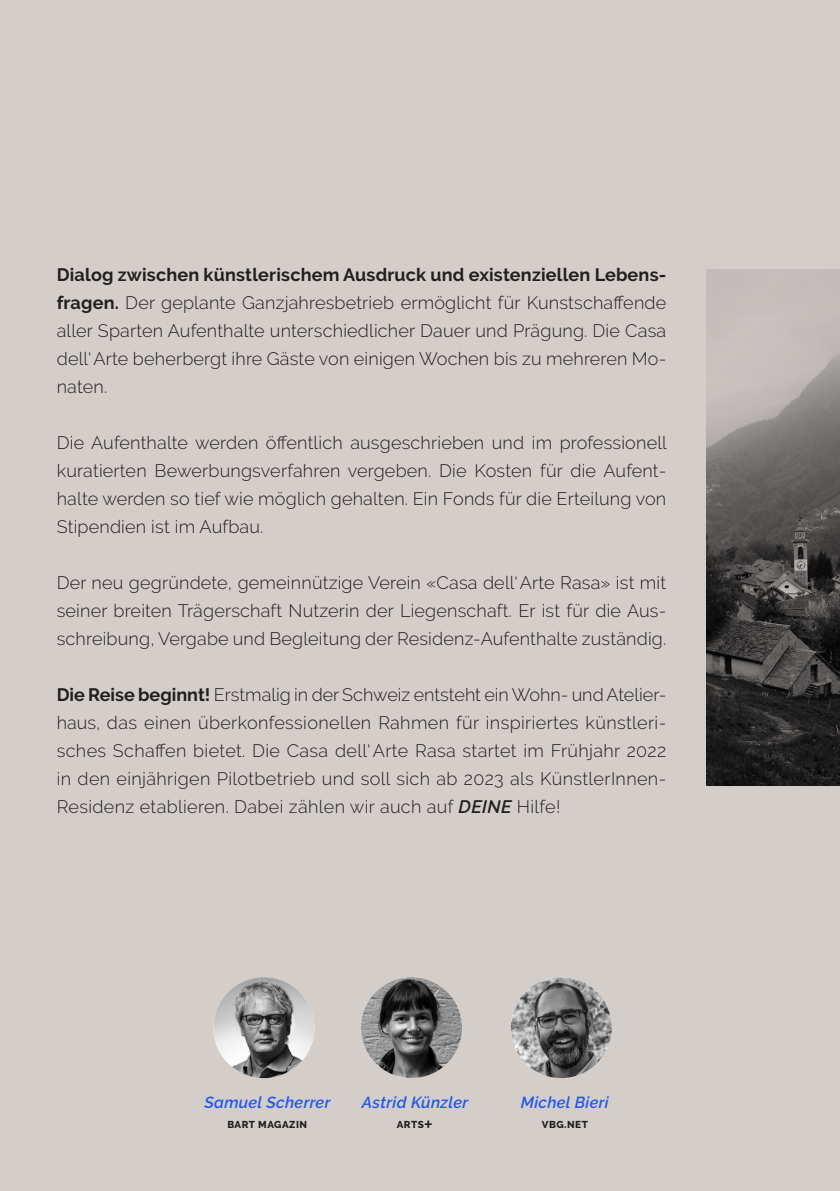
<style>
.page{position:relative;width:840px;height:1191px;background:#fff}
.page>*{position:absolute;margin:0;border:0;box-sizing:border-box;transform-origin:0 0}
.Satz{font:300 18px/28px "Raleway";letter-spacing:.01em;color:#231f20;text-align:justify}
.t1{font:italic 600 16px "Raleway";letter-spacing:.02em;color:#2157eb}
.t2{font:800 10px "Raleway";letter-spacing:.05em;color:#231f20}
.s1{font-weight:700}
.s2{font-weight:600;font-style:italic}
.s3{font-weight:500;font-size:22px}
</style>
<div class="page">
<div style="left:0;top:0;width:839px;height:1191px;background:#d4cecb"></div>
<img style="left:213px;top:977px;width:101px;height:101px;border-radius:50px">
<img style="left:361px;top:977px;width:100px;height:101px;border-radius:50px">
<img style="left:510px;top:977px;width:101px;height:101px;border-radius:50px">
<img style="left:706px;top:269px;width:133px;height:516px">
<p class="Satz" style="left:57px;top:260px;width:610px"><span class="s1">Dialog zwischen künstlerischem Ausdruck und existenziellen Lebens&shy;fragen.</span> Der geplante Ganzjahresbetrieb ermöglicht für Kunstschaffende aller Sparten Aufenthalte unterschiedlicher Dauer und Prägung. Die Casa dell‘Arte beherbergt ihre Gäste von einigen Wochen bis zu mehreren Mo&shy;naten.</p>
<p class="Satz" style="left:57px;top:428px;width:611px">Die Aufenthalte werden öffentlich ausgeschrieben und im professionell kuratierten Bewerbungsverfahren vergeben. Die Kosten für die Aufent&shy;halte werden so tief wie möglich gehalten. Ein Fonds für die Erteilung von Stipendien ist im Aufbau.</p>
<p class="Satz" style="left:57px;top:568px;width:610px">Der neu gegründete, gemeinnützige Verein «Casa dell‘Arte Rasa» ist mit seiner breiten Trägerschaft Nutzerin der Liegenschaft. Er ist für die Aus&shy;schreibung, Vergabe und Begleitung der Residenz-Aufenthalte zuständig.</p>
<p class="Satz" style="left:57px;top:680px;width:610px;text-align:left"><span class="s1">Die Reise beginnt!</span> Erstmalig in der Schweiz entsteht ein Wohn- und Atelier&shy;haus, das einen überkonfessionellen Rahmen für inspiriertes künstleri&shy;sches Schaffen bietet. Die Casa dell‘Arte Rasa startet im Frühjahr 2022 in den einjährigen Pilotbetrieb und soll sich ab 2023 als KünstlerInnen-Residenz etablieren. Dabei zählen wir auch auf <span class="s2">DEINE</span> Hilfe!</p>
<p class="t1" style="left:204px;top:1093px;width:127px">Samuel Scherrer</p>
<p class="t2" style="left:227px;top:1118px;width:81px">BART MAGAZIN</p>
<p class="t1" style="left:361px;top:1093px;width:108px">Astrid Künzler</p>
<p class="t2" style="left:396px;top:1118px;width:38px">ARTS<span class="s3">+</span></p>
<p class="t1" style="left:520px;top:1093px;width:89px">Michel Bieri</p>
<p class="t2" style="left:541px;top:1118px;width:48px">VBG.NET</p>
</div>
